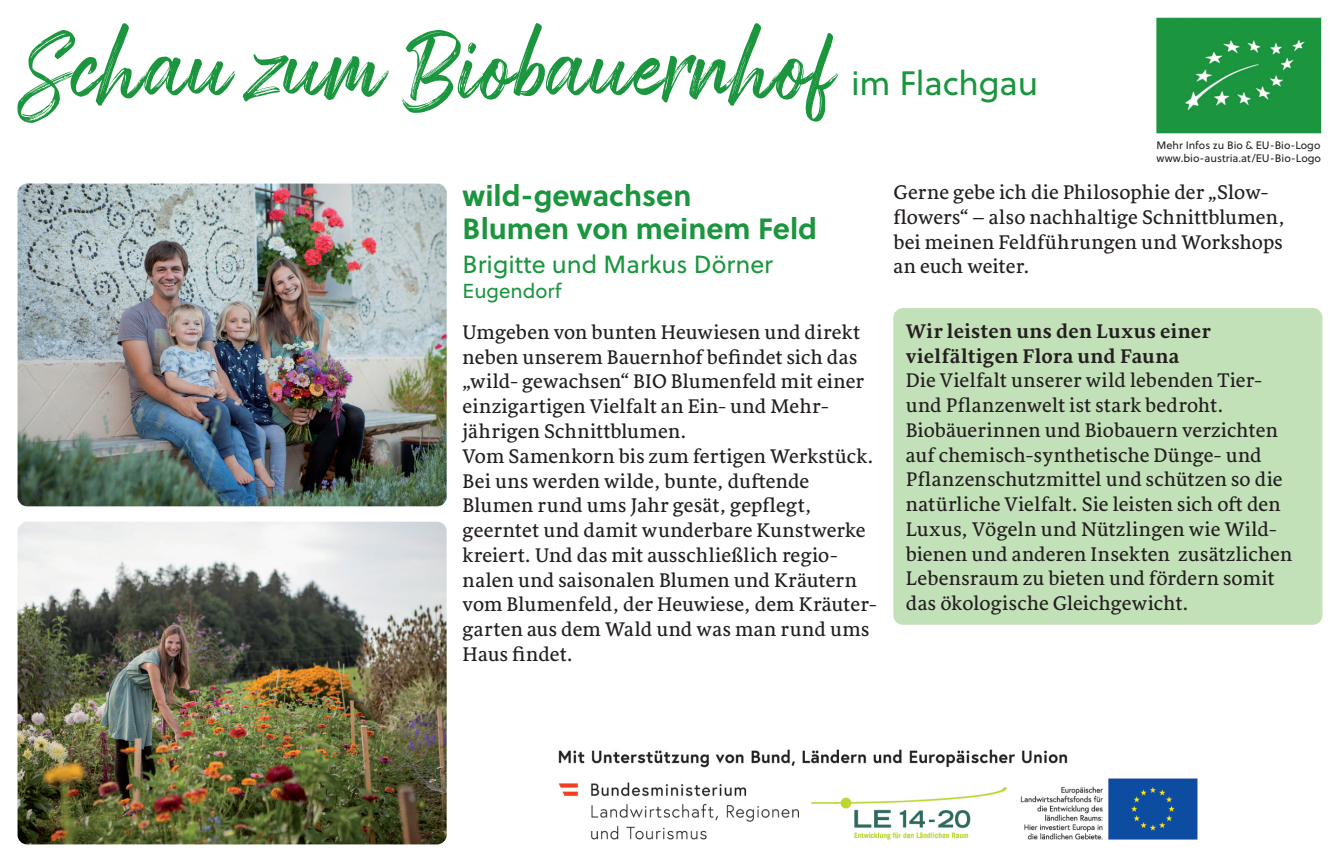
<style>
.page{position:relative;width:1340px;height:862px;background:#fff}
.page>*{position:absolute;margin:0;border:0;box-sizing:border-box;transform-origin:0 0}
.t1{font:90px "Arsilon";letter-spacing:.005em;color:#1b953e}
.t2{font:33.75px "Soleil";letter-spacing:-.005em;color:#1b953e}
.t3{font:700 29.25px/33.8px "Soleil";color:#1b953e}
.t4{font:24.75px "Soleil";color:#1b953e}
.t5{font:20.25px/24.8px "Sirba";letter-spacing:.015em;color:#231f20}
.t6{font:700 20.25px/24.8px "Sirba";letter-spacing:.02em;color:#231f20}
.t7{font:20.25px "Soleil";color:#1b953e}
.t8{font:10.8px/13px "Soleil";color:#231f20}
</style>
<div class="page">
<div style="left:893px;top:308px;width:429px;height:316px;background:#c3e1b8;border-radius:10px"></div>
<img style="left:558px;top:749px;width:640px;height:91px">
<img style="left:1156px;top:17px;width:166px;height:117px">
<img style="left:18px;top:183px;width:428px;height:323px">
<img style="left:18px;top:521px;width:428px;height:322px">
<h1 class="t1" style="left:18px;top:11px;width:820px">Schau zum Biobauernhof</h1>
<h2 class="t2" style="left:851px;top:62px;width:188px">im Flachgau</h2>
<p class="t8" style="left:1156px;top:138px;width:166px">Mehr Infos zu Bio &amp; EU-Bio-Logo www.bio-austria.at/EU-Bio-Logo</p>
<h3 class="t3" style="left:462px;top:178px;width:356px">wild-gewachsen<br>Blumen von meinem Feld</h3>
<p class="t4" style="left:462px;top:249px;width:312px">Brigitte und Markus Dörner</p>
<p class="t7" style="left:462px;top:278px;width:100px">Eugendorf</p>
<p class="t5" style="left:462px;top:320px;width:415px">Umgeben von bunten Heuwiesen und direkt neben unserem Bauernhof befindet sich das „wild- gewachsen“ BIO Blumenfeld mit einer einzigartigen Vielfalt an Ein- und Mehr&shy;jährigen Schnittblumen.<br>Vom Samenkorn bis zum fertigen Werkstück.<br>Bei uns werden wilde, bunte, duftende Blumen rund ums Jahr gesät, gepflegt, geerntet und damit wunderbare Kunstwerke kreiert. Und das mit ausschließlich regio&shy;nalen und saisonalen Blumen und Kräutern vom Blumenfeld, der Heuwiese, dem Kräuter&shy;garten aus dem Wald und was man rund ums Haus findet.</p>
<p class="t5" style="left:893px;top:180px;width:393px">Gerne gebe ich die Philosophie der „Slow&shy;flowers“ – also nachhaltige Schnittblumen, bei meinen Feldführungen und Workshops an euch weiter.</p>
<p class="t6" style="left:905px;top:318px;width:306px">Wir leisten uns den Luxus einer vielfältigen Flora und Fauna</p>
<p class="t5" style="left:905px;top:368px;width:388px">Die Vielfalt unserer wild lebenden Tier&shy;und Pflanzenwelt ist stark bedroht.<br>Biobäuerinnen und Biobauern verzichten auf chemisch-synthetische Dünge- und Pflanzenschutzmittel und schützen so die natürliche Vielfalt. Sie leisten sich oft den Luxus, Vögeln und Nützlingen wie Wild&shy;bienen und anderen Insekten zusätzlichen Lebensraum zu bieten und fördern somit das ökologische Gleichgewicht.</p>
</div>
